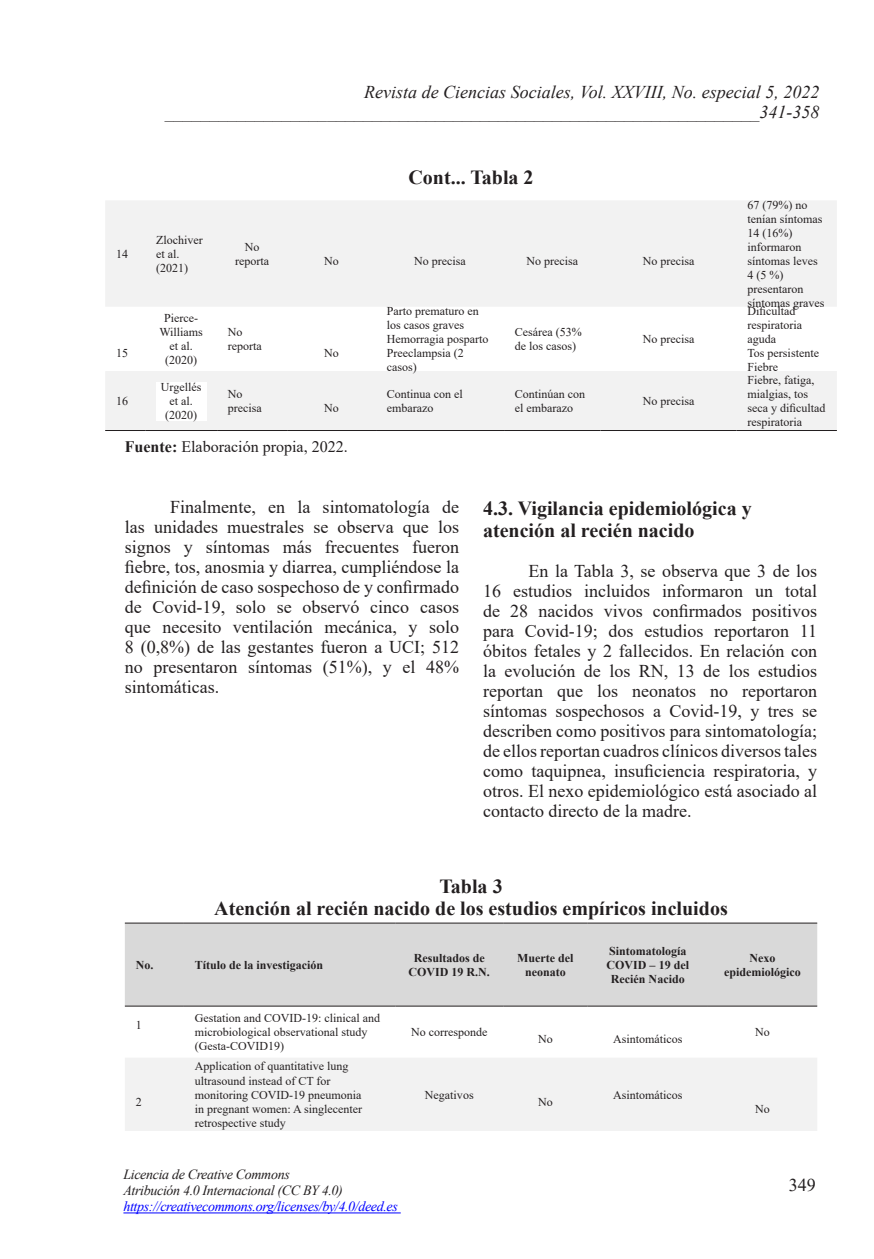
<style>
.page{position:relative;width:874px;height:1259px;background:#fff}
.page>*{position:absolute;margin:0;border:0;box-sizing:border-box;transform-origin:0 0}
.t1{font:700 20px/22px "Times New Roman";color:#231f20}
.t2{font:18px/20px "Times New Roman";color:#231f20;text-align:justify}
.t3{font:italic 18px/20px "Times New Roman";color:#231f20;text-align:right}
.t4{font:16px "Times New Roman";color:#231f20}
.t5{font:italic 14px/16px "Times New Roman";letter-spacing:-.025em;color:#231f20}
.t6{font:italic 14px "Times New Roman";letter-spacing:-.025em;color:#00f}
.t7{font:12px/14px "Times New Roman";color:#231f20}
.t8{font:700 12px/14px "Times New Roman";color:#231f20;text-align:center}
.s1{font-weight:700}
</style>
<div class="page">
<hr style="left:123px;top:1212px;width:277px;height:1px;background:#00f">
<svg style="left:105px;top:201px;width:731px;height:229px;fill:#f2f2f2"></svg>
<hr style="left:105px;top:430px;width:40px;height:1px;background:#231f20">
<hr style="left:145px;top:430px;width:72px;height:1px;background:#231f20">
<hr style="left:217px;top:430px;width:70px;height:1px;background:#231f20">
<hr style="left:287px;top:430px;width:89px;height:1px;background:#231f20">
<hr style="left:376px;top:430px;width:128px;height:1px;background:#231f20">
<hr style="left:504px;top:430px;width:96px;height:1px;background:#231f20">
<hr style="left:600px;top:430px;width:136px;height:1px;background:#231f20">
<hr style="left:736px;top:430px;width:100px;height:1px;background:#231f20">
<div style="left:156px;top:314px;width:50px;height:53px;background:#fff"></div>
<div style="left:156px;top:382px;width:50px;height:39px;background:#fff"></div>
<div style="left:125px;top:923px;width:691px;height:82px;background:#d9d9d9"></div>
<div style="left:125px;top:1058px;width:691px;height:73px;background:#f2f2f2"></div>
<hr style="left:125px;top:922px;width:59px;height:1px;background:#231f20">
<hr style="left:184px;top:922px;width:211px;height:1px;background:#231f20">
<hr style="left:395px;top:922px;width:108px;height:1px;background:#231f20">
<hr style="left:503px;top:922px;width:84px;height:1px;background:#231f20">
<hr style="left:587px;top:922px;width:120px;height:1px;background:#231f20">
<hr style="left:707px;top:922px;width:109px;height:1px;background:#231f20">
<hr style="left:125px;top:1005px;width:59px;height:1px;background:#231f20">
<hr style="left:184px;top:1005px;width:211px;height:1px;background:#231f20">
<hr style="left:395px;top:1005px;width:108px;height:1px;background:#231f20">
<hr style="left:503px;top:1005px;width:84px;height:1px;background:#231f20">
<hr style="left:587px;top:1005px;width:120px;height:1px;background:#231f20">
<hr style="left:707px;top:1005px;width:109px;height:1px;background:#231f20">
<p class="t3" style="left:165px;top:81px;width:656px">Revista de Ciencias Sociales, Vol. XXVIII, No. especial 5, 2022 __________________________________________________________________341-358</p>
<p class="t7" style="left:116px;top:246px;width:13px">14</p>
<p class="t7" style="left:116px;top:346px;width:13px">15</p>
<p class="t7" style="left:116px;top:393px;width:13px">16</p>
<p class="t7" style="left:156px;top:232px;width:48px">Zlochiver et al. (2021)</p>
<p class="t7" style="left:235px;top:239px;width:35px;text-align:center">No reporta</p>
<p class="t7" style="left:159px;top:311px;width:45px;text-align:center">Pierce-<br>Williams et al. (2020)</p>
<p class="t7" style="left:228px;top:325px;width:35px">No reporta</p>
<p class="t7" style="left:161px;top:379px;width:42px;text-align:center">Urgellés et al. (2020)</p>
<p class="t7" style="left:228px;top:386px;width:35px">No precisa</p>
<p class="t1" style="left:408px;top:165px;width:127px">Cont... Tabla 2</p>
<p class="t7" style="left:324px;top:253px;width:16px">No</p>
<p class="t7" style="left:414px;top:253px;width:53px">No precisa</p>
<p class="t7" style="left:526px;top:253px;width:53px">No precisa</p>
<p class="t7" style="left:642px;top:253px;width:53px">No precisa</p>
<p class="t7" style="left:324px;top:346px;width:16px">No</p>
<p class="t7" style="left:324px;top:400px;width:16px">No</p>
<p class="t7" style="left:386px;top:304px;width:103px">Parto prematuro en los casos graves<br>Hemorragia posparto<br>Preeclampsia (2 casos)</p>
<p class="t7" style="left:514px;top:325px;width:68px">Cesárea (53% de los casos)</p>
<p class="t7" style="left:642px;top:332px;width:53px">No precisa</p>
<p class="t7" style="left:386px;top:386px;width:77px">Continua con el embarazo</p>
<p class="t7" style="left:514px;top:386px;width:72px">Continúan con el embarazo</p>
<p class="t7" style="left:642px;top:393px;width:53px">No precisa</p>
<p class="t4" style="left:125px;top:435px;width:224px"><span class="s1">Fuente:</span> Elaboración propia, 2022.</p>
<p class="t7" style="left:747px;top:197px;width:78px">67 (79%) no tenían síntomas<br>14 (16%) informaron síntomas leves<br>4 (5 %) presentaron síntomas graves</p>
<p class="t7" style="left:747px;top:304px;width:73px">Dificultad respiratoria aguda<br>Tos persistente<br>Fiebre</p>
<p class="t7" style="left:747px;top:372px;width:79px">Fiebre, fatiga, mialgias, tos seca y dificultad respiratoria</p>
<p class="t2" style="left:125px;top:497px;width:335px;text-indent:45px">Finalmente, en la sintomatología de las unidades muestrales se observa que los signos y síntomas más frecuentes fueron fiebre, tos, anosmia y diarrea, cumpliéndose la definición de caso sospechoso de y confirmado de Covid-19, solo se observó cinco casos que necesito ventilación mecánica, y solo 8 (0,8%) de las gestantes fueron a UCI; 512 no presentaron síntomas (51%), y el 48% sintomáticas.</p>
<p class="t1" style="left:483px;top:496px;width:270px">4.3. Vigilancia epidemiológica y atención al recién nacido</p>
<p class="t2" style="left:483px;top:560px;width:335px;text-indent:45px">En la Tabla 3, se observa que 3 de los 16 estudios incluidos informaron un total de 28 nacidos vivos confirmados positivos para Covid-19; dos estudios reportaron 11 óbitos fetales y 2 fallecidos. En relación con la evolución de los RN, 13 de los estudios reportan que los neonatos no reportaron síntomas sospechosos a Covid-19, y tres se describen como positivos para sintomatología; de ellos reportan cuadros clínicos diversos tales como taquipnea, insuficiencia respiratoria, y otros. El nexo epidemiológico está asociado al contacto directo de la madre.</p>
<p class="t1" style="left:214px;top:874px;width:514px;text-align:center">Tabla 3<br>Atención al recién nacido de los estudios empíricos incluidos</p>
<p class="t8" style="left:136px;top:957px;width:19px">No.</p>
<p class="t8" style="left:195px;top:957px;width:130px">Título de la investigación</p>
<p class="t8" style="left:408px;top:950px;width:83px">Resultados de<br>COVID 19 R.N.</p>
<p class="t8" style="left:517px;top:950px;width:58px">Muerte del neonato</p>
<p class="t8" style="left:606px;top:943px;width:84px">Sintomatología<br>COVID – 19 del<br>Recién Nacido</p>
<p class="t8" style="left:723px;top:950px;width:78px">Nexo epidemiológico</p>
<p class="t7" style="left:136px;top:1018px;width:7px">1</p>
<p class="t7" style="left:195px;top:1011px;width:187px">Gestation and COVID-19: clinical and microbiological observational study (Gesta-COVID19)</p>
<p class="t7" style="left:411px;top:1025px;width:78px">No corresponde</p>
<p class="t7" style="left:754px;top:1025px;width:16px">No</p>
<p class="t7" style="left:538px;top:1032px;width:16px">No</p>
<p class="t7" style="left:612px;top:1032px;width:71px">Asintomáticos</p>
<p class="t7" style="left:136px;top:1094px;width:7px">2</p>
<p class="t7" style="left:195px;top:1059px;width:169px">Application of quantitative lung ultrasound instead of CT for monitoring COVID-19 pneumonia in pregnant women: A singlecenter retrospective study</p>
<p class="t5" style="left:123px;top:1166px;width:221px">Licencia de Creative Commons<br>Atribución 4.0 Internacional (CC BY 4.0)</p>
<p class="t6" style="left:123px;top:1197px;width:276px">https://creativecommons.org/licenses/by/4.0/deed.es</p>
<p class="t7" style="left:425px;top:1087px;width:50px">Negativos</p>
<p class="t7" style="left:538px;top:1094px;width:16px">No</p>
<p class="t7" style="left:613px;top:1087px;width:71px">Asintomáticos</p>
<p class="t7" style="left:754px;top:1101px;width:16px">No</p>
<p class="t2" style="left:788px;top:1174px;width:28px">349</p>
</div>
